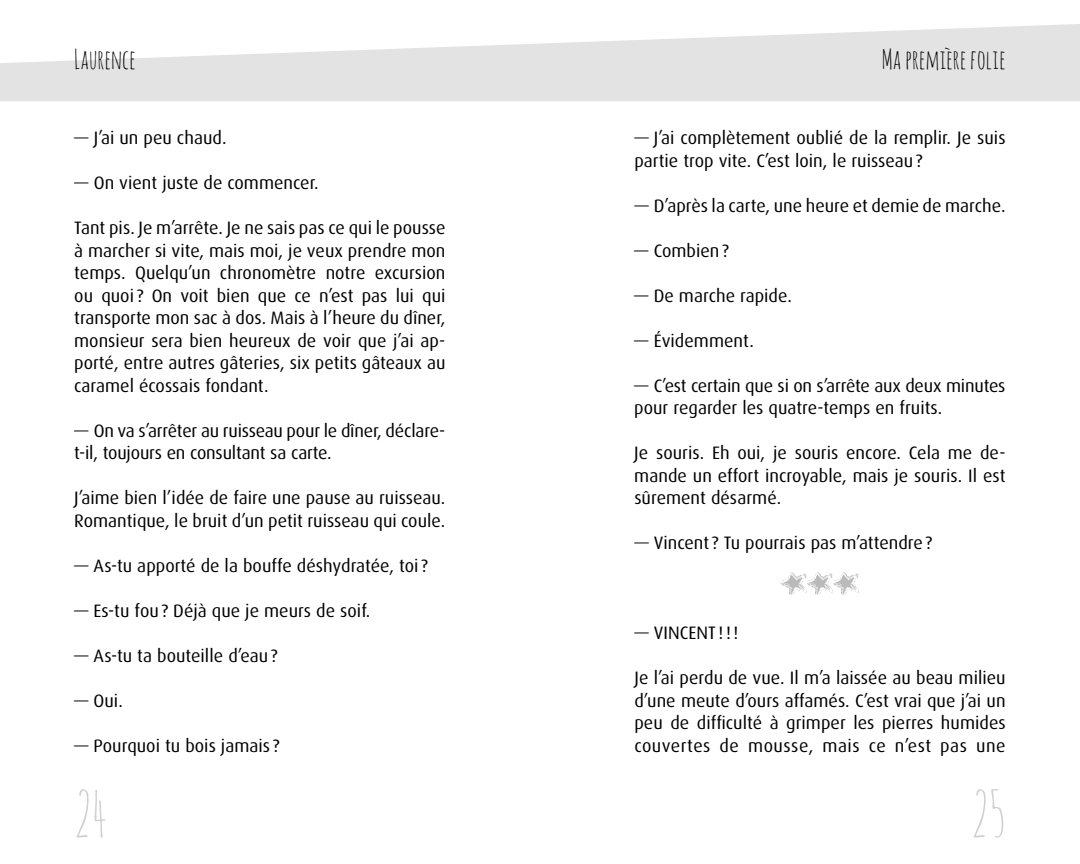
<style>
.page{position:relative;width:1080px;height:864px;background:#fff}
.page>*{position:absolute;margin:0;border:0;box-sizing:border-box;transform-origin:0 0}
.t1{font:61.8px "Amatic SC";color:#d0d0d0}
.t2{font:26.55px "Amatic SC";color:#000}
.t3{font:18px/22.5px "Dax";color:#000}
</style>
<div class="page">
<svg style="left:0;top:24px;width:1080px;height:77px;fill:#e3e3e3"></svg>
<img style="left:781px;top:573px;width:78px;height:22px">
<h2 class="t2" style="left:74px;top:42px;width:63px">Laurence</h2>
<h2 class="t2" style="left:882px;top:42px;width:126px">Ma première folie</h2>
<p class="t3" style="left:74px;top:127px;width:154px">— J’ai un peu chaud.</p>
<p class="t3" style="left:74px;top:172px;width:246px">— On vient juste de commencer.</p>
<p class="t3" style="left:74px;top:217px;width:373px;text-align:justify">Tant pis. Je m’arrête. Je ne sais pas ce qui le pousse à marcher si vite, mais moi, je veux prendre mon temps. Quelqu’un chronomètre notre excursion ou quoi ? On voit bien que ce n’est pas lui qui transporte mon sac à dos. Mais à l’heure du dîner, monsieur sera bien heureux de voir que j’ai ap&shy;porté, entre autres gâteries, six petits gâteaux au caramel écossais fondant.</p>
<p class="t3" style="left:74px;top:419px;width:373px">— On va s’arrêter au ruisseau pour le dîner, déclare&shy;t-il, toujours en consultant sa carte.</p>
<p class="t3" style="left:74px;top:487px;width:373px">J’aime bien l’idée de faire une pause au ruisseau.<br>Romantique, le bruit d’un petit ruisseau qui coule.</p>
<p class="t3" style="left:74px;top:554px;width:355px">— As-tu apporté de la bouffe déshydratée, toi ?</p>
<p class="t3" style="left:74px;top:599px;width:298px">— Es-tu fou ? Déjà que je meurs de soif.</p>
<p class="t3" style="left:74px;top:644px;width:205px">— As-tu ta bouteille d’eau ?</p>
<p class="t3" style="left:74px;top:689px;width:50px">— Oui.</p>
<p class="t3" style="left:74px;top:734px;width:207px">— Pourquoi tu bois jamais ?</p>
<p class="t3" style="left:634px;top:127px;width:373px">— J’ai complètement oublié de la remplir. Je suis partie trop vite. C’est loin, le ruisseau ?</p>
<p class="t3" style="left:634px;top:194px;width:373px">— D’après la carte, une heure et demie de marche.</p>
<p class="t3" style="left:634px;top:239px;width:96px">— Combien ?</p>
<p class="t3" style="left:634px;top:284px;width:159px">— De marche rapide.</p>
<p class="t3" style="left:634px;top:329px;width:121px">— Évidemment.</p>
<p class="t3" style="left:634px;top:374px;width:373px">— C’est certain que si on s’arrête aux deux minutes pour regarder les quatre-temps en fruits.</p>
<p class="t3" style="left:634px;top:442px;width:373px;text-align:justify">Je souris. Eh oui, je souris encore. Cela me de&shy;mande un effort incroyable, mais je souris. Il est sûrement désarmé.</p>
<p class="t3" style="left:634px;top:532px;width:300px">— Vincent ? Tu pourrais pas m’attendre ?</p>
<p class="t3" style="left:634px;top:622px;width:105px">— VINCENT ! ! !</p>
<p class="t3" style="left:634px;top:667px;width:373px;text-align:justify">Je l’ai perdu de vue. Il m’a laissée au beau milieu d’une meute d’ours affamés. C’est vrai que j’ai un peu de difficulté à grimper les pierres humides couvertes de mousse, mais ce n’est pas une</p>
<h1 class="t1" style="left:74px;top:774px;width:35px">24</h1>
<h1 class="t1" style="left:971px;top:774px;width:36px">25</h1>
</div>
